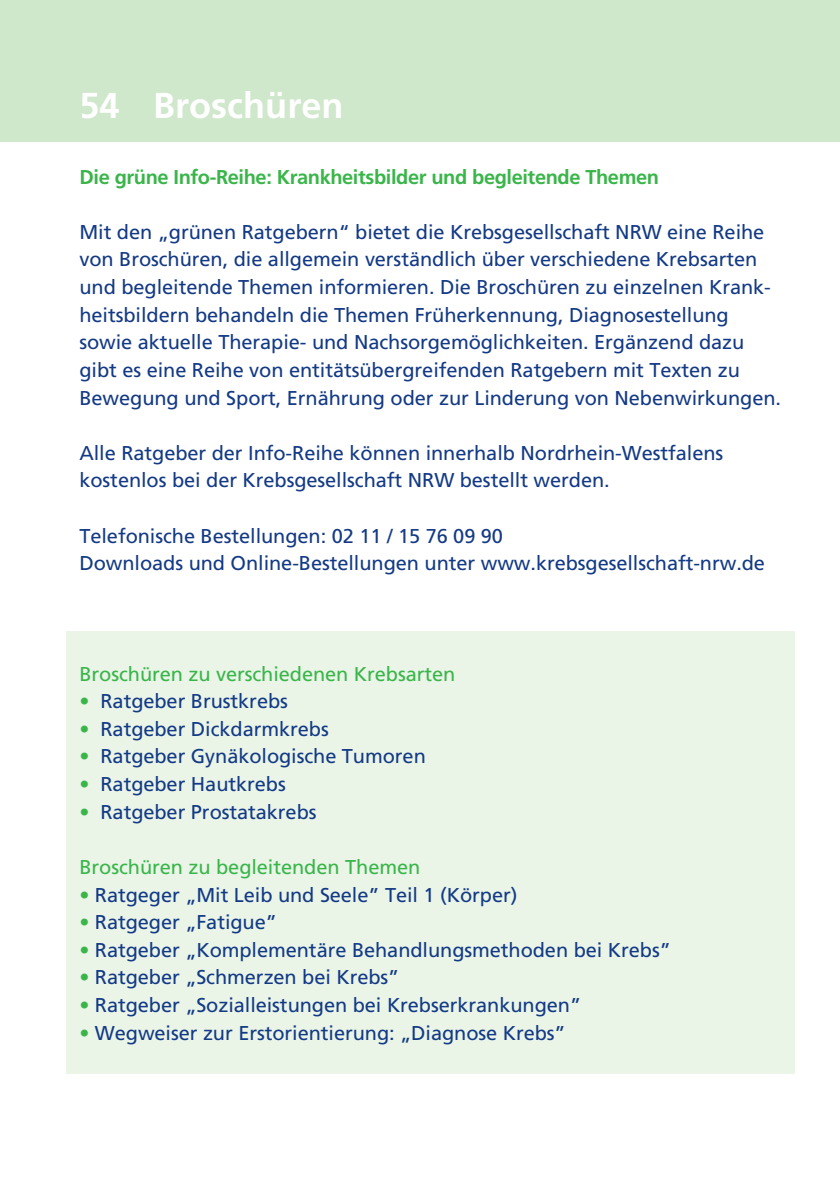
<style>
.page{position:relative;width:840px;height:1191px;background:#fff}
.page>*{position:absolute;margin:0;border:0;box-sizing:border-box;transform-origin:0 0}
.t1{font:700 36px "Frutiger LT";letter-spacing:-.245em;color:#fff}
.t2{font:20px/27.6px "Frutiger LT";letter-spacing:-.005em;color:#143a85}
.t3{font:20px "Frutiger LT";letter-spacing:-.005em;color:#3ab54a}
.t4{font:700 20px "Frutiger LT";letter-spacing:-.02em;color:#3ab54a}
.s1{color:#3ab54a}
</style>
<div class="page">
<div style="left:66px;top:631px;width:728px;height:442px;background:#eaf5e8"></div>
<div style="left:0;top:0;width:838px;height:142px;background:#cfe7ca"></div>
<h1 class="t1" style="left:79px;top:91px;width:456px">5 4 BBrroosscchhüürreenn &amp; I n t e r n e t</h1>
<p class="t4" style="left:79px;top:169px;width:580px">Die grüne Info-Reihe: Krankheitsbilder und begleitende Themen</p>
<p class="t2" style="left:79px;top:220px;width:702px">Mit den „grünen Ratgebern“ bietet die Krebsgesellschaft NRW eine Reihe von Broschüren, die allgemein verständlich über verschiedene Krebsarten und begleitende Themen informieren. Die Broschüren zu einzelnen Krank&shy;heitsbildern behandeln die Themen Früherkennung, Diagnosestellung sowie aktuelle Therapie- und Nachsorgemöglichkeiten. Ergänzend dazu gibt es eine Reihe von entitätsübergreifenden Ratgebern mit Texten zu Bewegung und Sport, Ernährung oder zur Linderung von Nebenwirkungen.</p>
<p class="t2" style="left:79px;top:440px;width:645px">Alle Ratgeber der Info-Reihe können innerhalb Nordrhein-Westfalens kostenlos bei der Krebsgesellschaft NRW bestellt werden.</p>
<p class="t2" style="left:79px;top:523px;width:686px">Telefonische Bestellungen: 02 11 / 15 76 09 90<br>Downloads und Online-Bestellungen unter www.krebsgesellschaft-nrw.de</p>
<p class="t3" style="left:79px;top:665px;width:377px">Broschüren zu verschiedenen Krebsarten</p>
<p class="t2" style="left:79px;top:689px;width:210px"><span class="s1">•</span> Ratgeber Brustkrebs</p>
<p class="t2" style="left:79px;top:716px;width:251px"><span class="s1">•</span> Ratgeber Dickdarmkrebs</p>
<p class="t2" style="left:79px;top:744px;width:348px"><span class="s1">•</span> Ratgeber Gynäkologische Tumoren</p>
<p class="t2" style="left:79px;top:772px;width:208px"><span class="s1">•</span> Ratgeber Hautkrebs</p>
<p class="t2" style="left:79px;top:799px;width:238px"><span class="s1">•</span> Ratgeber Prostatakrebs</p>
<p class="t3" style="left:79px;top:859px;width:342px">Broschüren zu begleitenden Themen</p>
<p class="t2" style="left:79px;top:882px;width:439px"><span class="s1">•</span> Ratgeger „Mit Leib und Seele” Teil 1 (Körper)</p>
<p class="t2" style="left:79px;top:910px;width:199px"><span class="s1">•</span> Ratgeger „Fatigue”</p>
<p class="t2" style="left:79px;top:937px;width:592px"><span class="s1">•</span> Ratgeber „Komplementäre Behandlungsmethoden bei Krebs”</p>
<p class="t2" style="left:79px;top:965px;width:321px"><span class="s1">•</span> Ratgeber „Schmerzen bei Krebs”</p>
<p class="t2" style="left:79px;top:992px;width:503px"><span class="s1">•</span> Ratgeber „Sozialleistungen bei Krebserkrankungen”</p>
<p class="t2" style="left:79px;top:1020px;width:487px"><span class="s1">•</span> Wegweiser zur Erstorientierung: „Diagnose Krebs”</p>
</div>
